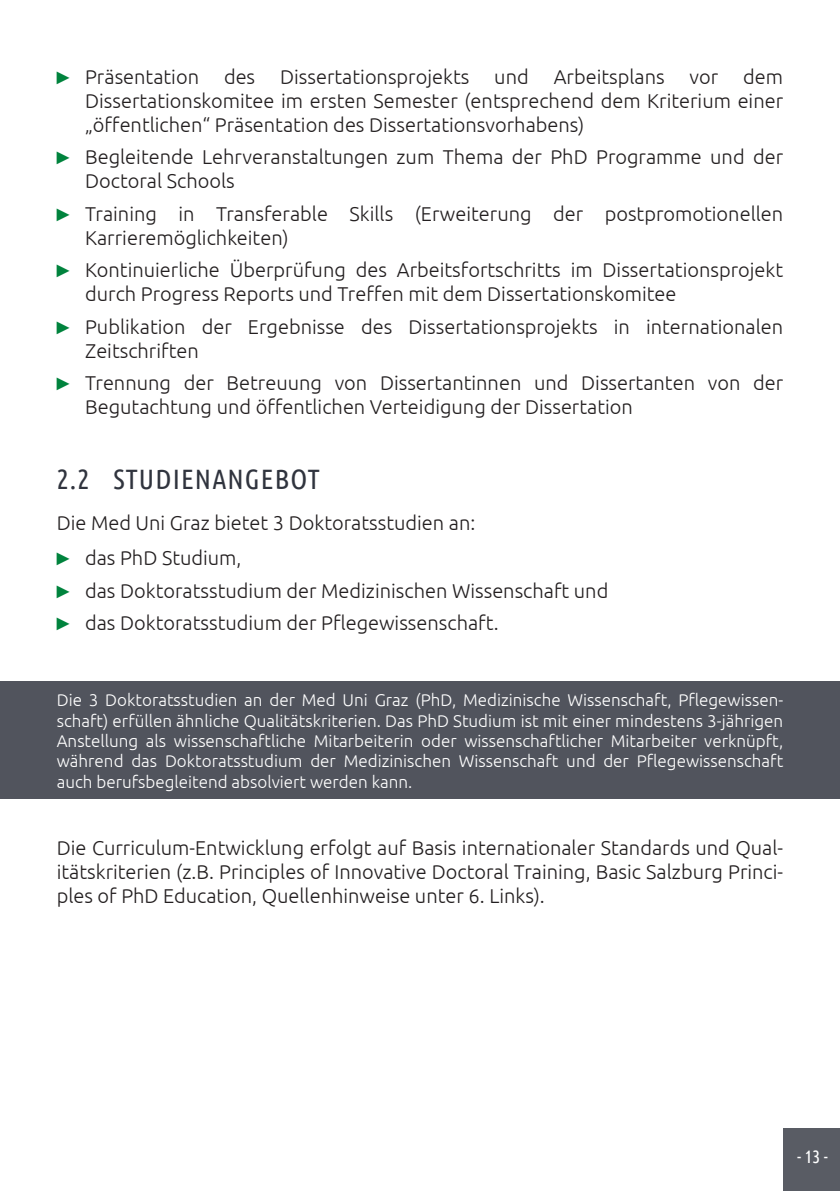
<style>
.page{position:relative;width:840px;height:1191px;background:#fff}
.page>*{position:absolute;margin:0;border:0;box-sizing:border-box;transform-origin:0 0}
.t1{font:28px "Ubuntu Condensed";letter-spacing:.04em;color:#30343e}
.text_BASIS{font:300 20px/24px "Ubuntu";color:#231f20}
.t2{font:18px "Ubuntu Condensed";color:#fff}
.text_box_klein{font:300 17px/20.4px "Ubuntu";color:#fff;text-align:justify}
.s1{font-family:"Arial Narrow";font-weight:400;font-size:18px;color:#00833d}
</style>
<div class="page">
<div style="left:782px;top:1128px;width:57px;height:63px;background:#595c64"></div>
<div style="left:0;top:681px;width:839px;height:118px;background:#51545d"></div>
<p class="text_BASIS" style="left:85px;top:64px;width:699px;text-align:justify;text-indent:-28px"><span class="s1">►</span> Präsentation des Dissertationsprojekts und Arbeitsplans vor dem Dissertationskomitee im ersten Semester (entsprechend dem Kriterium einer „öffentlichen“ Präsentation des Dissertationsvorhabens)</p>
<p class="text_BASIS" style="left:85px;top:144px;width:699px;text-indent:-28px"><span class="s1">►</span> Begleitende Lehrveranstaltungen zum Thema der PhD Programme und der<br>Doctoral Schools</p>
<p class="text_BASIS" style="left:85px;top:201px;width:699px;text-indent:-28px"><span class="s1">►</span> Training in Transferable Skills (Erweiterung der postpromotionellen<br>Karrieremöglichkeiten)</p>
<p class="text_BASIS" style="left:85px;top:257px;width:699px;text-indent:-28px"><span class="s1">►</span> Kontinuierliche Überprüfung des Arbeitsfortschritts im Dissertationsprojekt durch Progress Reports und Treffen mit dem Dissertationskomitee</p>
<p class="text_BASIS" style="left:85px;top:314px;width:699px;text-indent:-28px"><span class="s1">►</span> Publikation der Ergebnisse des Dissertationsprojekts in internationalen<br>Zeitschriften</p>
<p class="text_BASIS" style="left:85px;top:370px;width:699px;text-indent:-28px"><span class="s1">►</span> Trennung der Betreuung von Dissertantinnen und Dissertanten von der<br>Begutachtung und öffentlichen Verteidigung der Dissertation</p>
<p class="t1" style="left:57px;top:461px;width:264px">2.2 STUDIENANGEBOT</p>
<p class="text_BASIS" style="left:57px;top:510px;width:420px">Die Med Uni Graz bietet 3 Doktoratsstudien an:</p>
<p class="text_BASIS" style="left:57px;top:545px;width:186px"><span class="s1">►</span> das PhD Studium,</p>
<p class="text_BASIS" style="left:57px;top:578px;width:553px"><span class="s1">►</span> das Doktoratsstudium der Medizinischen Wissenschaft und</p>
<p class="text_BASIS" style="left:57px;top:610px;width:443px"><span class="s1">►</span> das Doktoratsstudium der Pflegewissenschaft.</p>
<p class="text_box_klein" style="left:57px;top:689px;width:727px">Die 3 Doktoratsstudien an der Med Uni Graz (PhD, Medizinische Wissenschaft, Pflegewissen&shy;schaft) erfüllen ähnliche Qualitätskriterien. Das PhD Studium ist mit einer mindestens 3-jährigen Anstellung als wissenschaftliche Mitarbeiterin oder wissenschaftlicher Mitarbeiter verknüpft, während das Doktoratsstudium der Medizinischen Wissenschaft und der Pflegewissenschaft auch berufsbegleitend absolviert werden kann.</p>
<p class="text_BASIS" style="left:57px;top:835px;width:727px;text-align:justify">Die Curriculum-Entwicklung erfolgt auf Basis internationaler Standards und Qual&shy;itätskriterien (z.B. Principles of Innovative Doctoral Training, Basic Salzburg Princi&shy;ples of PhD Education, Quellenhinweise unter 6. Links).</p>
<p class="t2" style="left:796px;top:1145px;width:32px">- 13 -</p>
</div>
